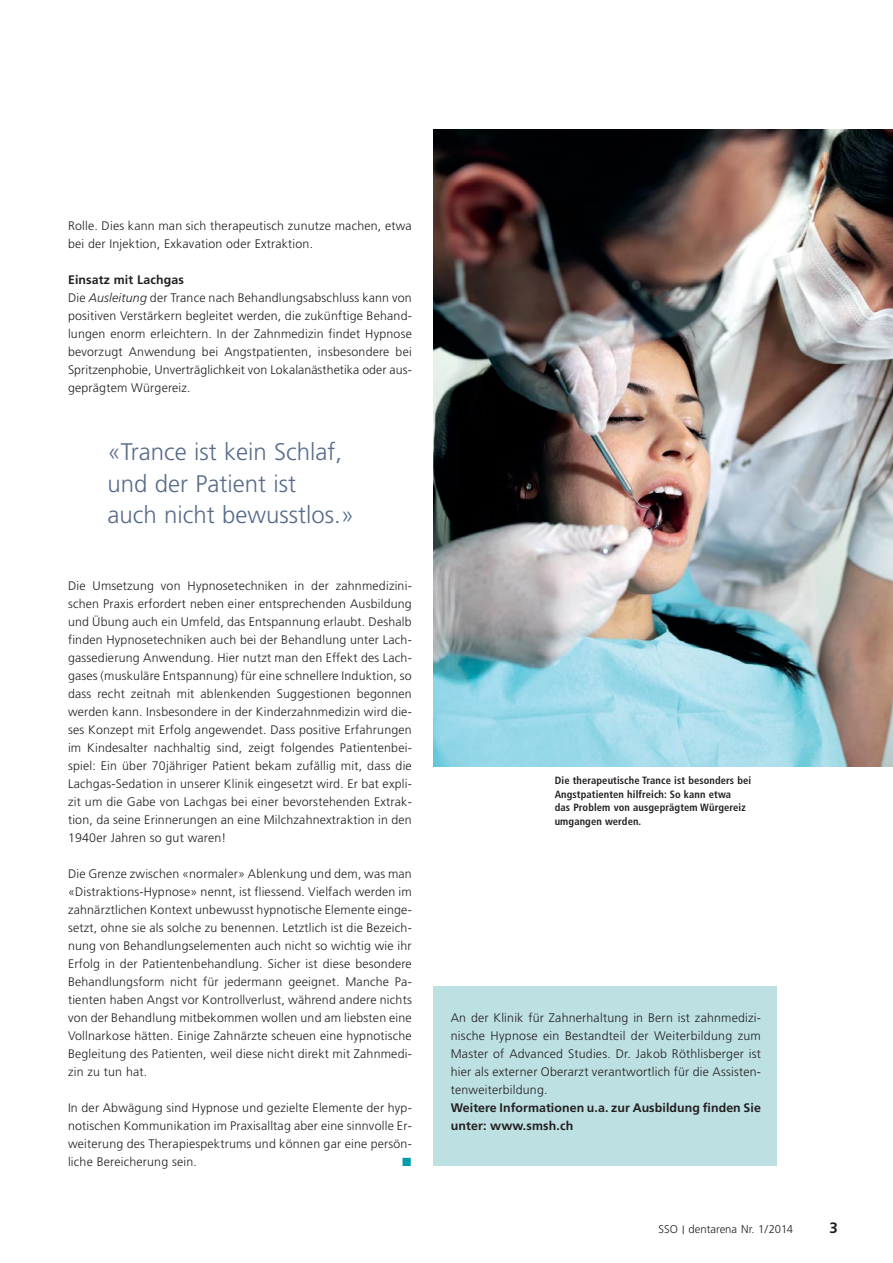
<style>
.page{position:relative;width:893px;height:1263px;background:#fff}
.page>*{position:absolute;margin:0;border:0;box-sizing:border-box;transform-origin:0 0}
.t1{font:300 24px/31.5px "Frutiger";color:#576c8b}
.t2{font:700 15px "Frutiger";color:#231f20}
.t3{font:300 12.3px/18px "Frutiger";letter-spacing:.015em;color:#231f20;text-align:justify}
.t4{font:700 12.3px/18px "Frutiger";letter-spacing:.005em;color:#231f20}
.t5{font:12px "European Pi Three";color:#009cac}
.t6{font:300 11.25px "Frutiger";color:#231f20}
.t7{font:700 condensed 10.5px/13.5px "Frutiger";letter-spacing:.01em;color:#231f20}
.s1{font-weight:700}
.s2{font-style:italic}
</style>
<div class="page">
<img style="left:433px;top:129px;width:460px;height:637px">
<div style="left:433px;top:986px;width:344px;height:180px;background:#bde0e2"></div>
<p class="t3" style="left:68px;top:218px;width:345px">Rolle. Dies kann man sich therapeutisch zunutze machen, etwa bei der Injektion, Exkavation oder Extraktion.</p>
<p class="t3" style="left:68px;top:272px;width:345px;text-align:left"><span class="s1">Einsatz mit Lachgas<br></span>Die <span class="s2">Ausleitung</span> der Trance nach Behandlungsabschluss kann von positiven Verstärkern begleitet werden, die zukünftige Behand&shy;lungen enorm erleichtern. In der Zahnmedizin findet Hypnose bevorzugt Anwendung bei Angstpatienten, insbesondere bei Spritzenphobie, Unverträglichkeit von Lokalanästhetika oder aus&shy;geprägtem Würgereiz.</p>
<h1 class="t1" style="left:108px;top:438px;width:248px">«Trance ist kein Schlaf, und der Patient ist<br>auch nicht bewusstlos.»</h1>
<p class="t3" style="left:68px;top:578px;width:345px">Die Umsetzung von Hypnosetechniken in der zahnmedizini&shy;schen Praxis erfordert neben einer entsprechenden Ausbildung und Übung auch ein Umfeld, das Entspannung erlaubt. Deshalb finden Hypnosetechniken auch bei der Behandlung unter Lach&shy;gassedierung Anwendung. Hier nutzt man den Effekt des Lach&shy;gases (muskuläre Entspannung) für eine schnellere Induktion, so dass recht zeitnah mit ablenkenden Suggestionen begonnen werden kann. Insbesondere in der Kinderzahnmedizin wird die&shy;ses Konzept mit Erfolg angewendet. Dass positive Erfahrungen im Kindesalter nachhaltig sind, zeigt folgendes Patientenbei&shy;spiel: Ein über 70jähriger Patient bekam zufällig mit, dass die Lachgas-Sedation in unserer Klinik eingesetzt wird. Er bat expli&shy;zit um die Gabe von Lachgas bei einer bevorstehenden Extrak&shy;tion, da seine Erinnerungen an eine Milchzahnextraktion in den 1940er Jahren so gut waren!</p>
<p class="t3" style="left:68px;top:866px;width:345px">Die Grenze zwischen «normaler» Ablenkung und dem, was man «Distraktions-Hypnose» nennt, ist fliessend. Vielfach werden im zahnärztlichen Kontext unbewusst hypnotische Elemente einge&shy;setzt, ohne sie als solche zu benennen. Letztlich ist die Bezeich&shy;nung von Behandlungselementen auch nicht so wichtig wie ihr Erfolg in der Patientenbehandlung. Sicher ist diese besondere Behandlungsform nicht für jedermann geeignet. Manche Pa&shy;tienten haben Angst vor Kontrollverlust, während andere nichts von der Behandlung mitbekommen wollen und am liebsten eine Vollnarkose hätten. Einige Zahnärzte scheuen eine hypnotische Begleitung des Patienten, weil diese nicht direkt mit Zahnmedi&shy;zin zu tun hat.</p>
<p class="t3" style="left:68px;top:1100px;width:345px">In der Abwägung sind Hypnose und gezielte Elemente der hyp&shy;notischen Kommunikation im Praxisalltag aber eine sinnvolle Er&shy;weiterung des Therapiespektrums und können gar eine persön&shy;liche Bereicherung sein.</p>
<p class="t5" style="left:402px;top:1154px;width:12px">-</p>
<p class="t7" style="left:555px;top:775px;width:198px">Die therapeutische Trance ist besonders bei Angstpatienten hilfreich: So kann etwa<br>das Problem von ausgeprägtem Würgereiz umgangen werden.</p>
<p class="t3" style="left:451px;top:1010px;width:312px">An der Klinik für Zahnerhaltung in Bern ist zahnmedizi&shy;nische Hypnose ein Bestandteil der Weiterbildung zum Master of Advanced Studies. Dr. Jakob Röthlisberger ist hier als externer Oberarzt verantwortlich für die Assisten&shy;tenweiterbildung.</p>
<p class="t4" style="left:451px;top:1100px;width:312px">Weitere Informationen u.a. zur Ausbildung finden Sie unter: www.smsh.ch</p>
<p class="t6" style="left:659px;top:1225px;width:136px">SSO | dentarena Nr. 1/2014</p>
<p class="t2" style="left:829px;top:1222px;width:10px">3</p>
</div>
